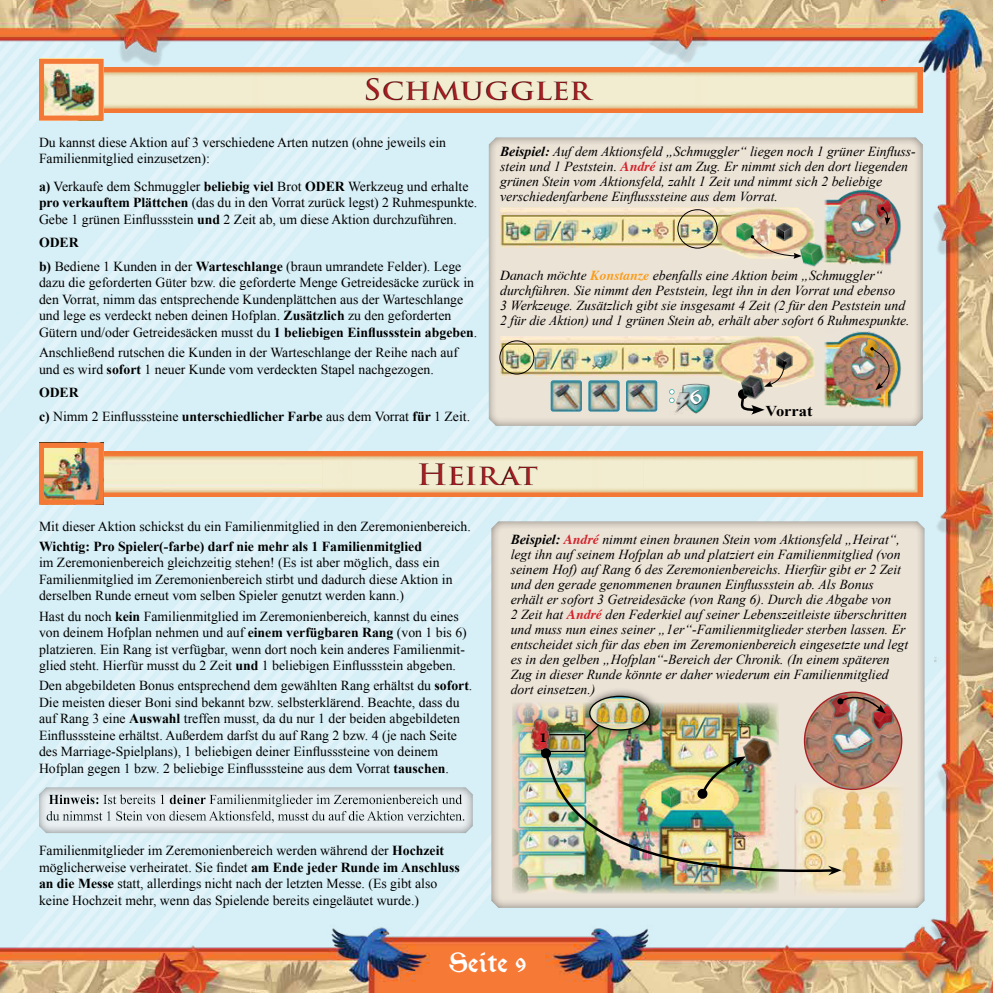
<style>
.page{position:relative;width:993px;height:993px;background:#fff}
.page>*{position:absolute;margin:0;border:0;box-sizing:border-box;transform-origin:0 0}
.t1{font:900 30px "Morris Roman";color:#fff;scale:1.1 1}
.t2{font:600 28.75px "Trajan Pro 3";letter-spacing:-.01em;color:#a91f23;scale:1.1 1}
.t3{font:900 22.5px "Morris Roman";color:#fff;scale:1.2 1}
.t4{font:700 15px "Times New Roman";color:#000;scale:1.1 1}
.t5{font:13.75px/16.5px "Times New Roman";color:#000}
.t6{font:italic 13.75px/15px "Times New Roman";color:#000}
.t7{font:700 13.75px "Times New Roman";color:#000}
.t8{font:700 13.75px "Minion Pro";color:#000;scale:1.2 1}
.s1{font-weight:700}
.s2{font-family:"Times";font-weight:700}
.s3{font-family:"Times";font-weight:700;color:#d2232a}
.s4{font-family:"Times"}
.s5{font-family:"Times";font-weight:700;color:#f99d1c}
.s6{font-size:22.5px}
</style>
<div class="page">
<img style="left:0;top:0;width:992px;height:992px">
<img style="left:736px;top:223px;width:17px;height:18px">
<img style="left:776px;top:223px;width:16px;height:12px">
<svg style="left:750px;top:235px;width:51px;height:24px"></svg>
<svg style="left:880px;top:207px;width:10px;height:18px"></svg>
<img style="left:500px;top:336px;width:314px;height:51px">
<img style="left:823px;top:329px;width:81px;height:79px">
<img style="left:860px;top:337px;width:21px;height:23px">
<svg style="left:870px;top:347px;width:26px;height:43px"></svg>
<img style="left:776px;top:351px;width:16px;height:18px">
<svg style="left:736px;top:361px;width:50px;height:53px"></svg>
<img style="left:798px;top:239px;width:28px;height:30px">
<img style="left:739px;top:372px;width:28px;height:30px">
<img style="left:741px;top:734px;width:33px;height:16px">
<div style="left:677px;top:209px;width:40px;height:39px;border:1px solid #000;border-radius:50%"></div>
<div style="left:499px;top:340px;width:35px;height:34px;border:1px solid #000;border-radius:50%"></div>
<svg style="left:541px;top:748px;width:10px;height:10px"></svg>
<img style="left:542px;top:750px;width:299px;height:127px">
<img style="left:625px;top:380px;width:32px;height:31px">
<img style="left:588px;top:380px;width:31px;height:31px">
<img style="left:550px;top:380px;width:31px;height:31px">
<h2 class="t2" style="left:364px;top:73px;width:207px">Schmuggler</h2>
<p class="t5" style="left:39px;top:135px;width:408px">Du kannst diese Aktion auf 3 verschiedene Arten nutzen (ohne jeweils ein<br>Familienmitglied einzusetzen):</p>
<p class="t5" style="left:39px;top:179px;width:440px"><span class="s1">a)</span> Verkaufe dem Schmuggler <span class="s1">beliebig viel</span> Brot <span class="s1">ODER</span> Werkzeug und erhalte <span class="s1">pro verkauftem Plättchen</span> (das du in den Vorrat zurück legst) 2 Ruhmespunkte.<br>Gebe 1 grünen Einflussstein <span class="s1">und</span> 2 Zeit ab, um diese Aktion durchzuführen.</p>
<p class="t5" style="left:39px;top:232px;width:423px;line-height:23.6px"><span class="s1">ODER<br>b)</span> Bediene 1 Kunden in der <span class="s1">Warteschlange</span> (braun umrandete Felder). Lege</p>
<p class="t5" style="left:39px;top:274px;width:439px">dazu die geforderten Güter bzw. die geforderte Menge Getreidesäcke zurück in den Vorrat, nimm das entsprechende Kundenplättchen aus der Warteschlange und lege es verdeckt neben deinen Hofplan. <span class="s1">Zusätzlich</span> zu den geforderten Gütern und/oder Getreidesäcken musst du <span class="s1">1 beliebigen Einflussstein abgeben</span>.</p>
<p class="t5" style="left:39px;top:345px;width:420px">Anschließend rutschen die Kunden in der Warteschlange der Reihe nach auf und es wird <span class="s1">sofort</span> 1 neuer Kunde vom verdeckten Stapel nachgezogen.</p>
<p class="t5" style="left:39px;top:380px;width:432px;line-height:23.6px"><span class="s1">ODER<br>c)</span> Nimm 2 Einflusssteine <span class="s1">unterschiedlicher Farbe</span> aus dem Vorrat <span class="s1">für</span> 1 Zeit.</p>
<p class="t6" style="left:500px;top:143px;width:417px"><span class="s1">Beispiel</span><span class="s2">:</span> Auf dem Aktionsfeld „Schmuggler“ liegen noch 1 grüner Einfluss&shy;stein und 1 Peststein. <span class="s3">André</span> ist am Zug. Er nimmt sich den dort liegenden grünen Stein vom Aktionsfeld, zahlt 1 Zeit und nimmt sich 2 beliebige verschiedenfarbene Einflusssteine aus dem Vorrat.</p>
<p class="t6" style="left:500px;top:269px;width:410px"><span class="s4">Danach möchte</span> <span class="s5">Konstanze</span> ebenfalls eine Aktion beim „Schmuggler“ durchführen. Sie nimmt den Peststein, legt ihn in den Vorrat und ebenso<br>3 Werkzeuge. Zusätzlich gibt sie insgesamt 4 Zeit (2 für den Peststein und 2 für die Aktion) und 1 grünen Stein ab, erhält aber sofort 6 Ruhmespunkte.</p>
<h3 class="t3" style="left:690px;top:386px;width:12px">6</h3>
<p class="t4" style="left:765px;top:405px;width:44px">Vorrat</p>
<h2 class="t2" style="left:416px;top:458px;width:112px">Heirat</h2>
<p class="t5" style="left:39px;top:517px;width:433px">Mit dieser Aktion schickst du ein Familienmitglied in den Zeremonienbereich.</p>
<p class="t7" style="left:39px;top:541px;width:384px">Wichtig: Pro Spieler(-farbe) darf nie mehr als 1 Familienmitglied</p>
<p class="t5" style="left:39px;top:555px;width:415px">im Zeremonienbereich gleichzeitig stehen! (Es ist aber möglich, dass ein<br>Familienmitglied im Zeremonienbereich stirbt und dadurch diese Aktion in derselben Runde erneut vom selben Spieler genutzt werden kann.)</p>
<p class="t5" style="left:39px;top:608px;width:429px">Hast du noch <span class="s1">kein</span> Familienmitglied im Zeremonienbereich, kannst du eines von deinem Hofplan nehmen und auf <span class="s1">einem verfügbaren Rang</span> (von 1 bis 6) platzieren. Ein Rang ist verfügbar, wenn dort noch kein anderes Familienmit&shy;glied steht. Hierfür musst du 2 Zeit <span class="s1">und</span> 1 beliebigen Einflussstein abgeben.</p>
<p class="t5" style="left:39px;top:678px;width:435px">Den abgebildeten Bonus entsprechend dem gewählten Rang erhältst du <span class="s1">sofort</span>.<br>Die meisten dieser Boni sind bekannt bzw. selbsterklärend. Beachte, dass du auf Rang 3 eine <span class="s1">Auswahl</span> treffen musst, da du nur 1 der beiden abgebildeten Einflusssteine erhältst. Außerdem darfst du auf Rang 2 bzw. 4 (je nach Seite des Marriage-Spielplans), 1 beliebigen deiner Einflusssteine von deinem Hofplan gegen 1 bzw. 2 beliebige Einflusssteine aus dem Vorrat <span class="s1">tauschen</span>.</p>
<p class="t5" style="left:39px;top:843px;width:422px">Familienmitglieder im Zeremonienbereich werden während der <span class="s1">Hochzeit </span>möglicherweise verheiratet. Sie findet <span class="s1">am Ende jeder Runde im Anschluss an die Messe</span> statt, allerdings nicht nach der letzten Messe. (Es gibt also keine Hochzeit mehr, wenn das Spielende bereits eingeläutet wurde.)</p>
<p class="t6" style="left:510px;top:532px;width:399px"><span class="s1">Beispiel:</span> <span class="s3">André</span> nimmt einen braunen Stein vom Aktionsfeld „Heirat“, legt ihn auf seinem Hofplan ab und platziert ein Familienmitglied (von seinem Hof) auf Rang 6 des Zeremonienbereichs. Hierfür gibt er 2 Zeit und den gerade genommenen braunen Einflussstein ab. Als Bonus erhält er sofort 3 Getreidesäcke (von Rang 6). Durch die Abgabe von<br>2 Zeit hat <span class="s3">André</span> den Federkiel auf seiner Lebenszeitleiste überschritten und muss nun eines seiner „1er“-Familienmitglieder sterben lassen. Er entscheidet sich für das eben im Zeremonienbereich eingesetzte und legt es in den gelben „Hofplan“-Bereich der Chronik. (In einem späteren Zug in dieser Runde könnte er daher wiederum ein Familienmitglied dort einsetzen.)</p>
<p class="t8" style="left:539px;top:729px;width:8px">1</p>
<h1 class="t1" style="left:449px;top:948px;width:72px">Seite <span class="s6">9</span></h1>
</div>
